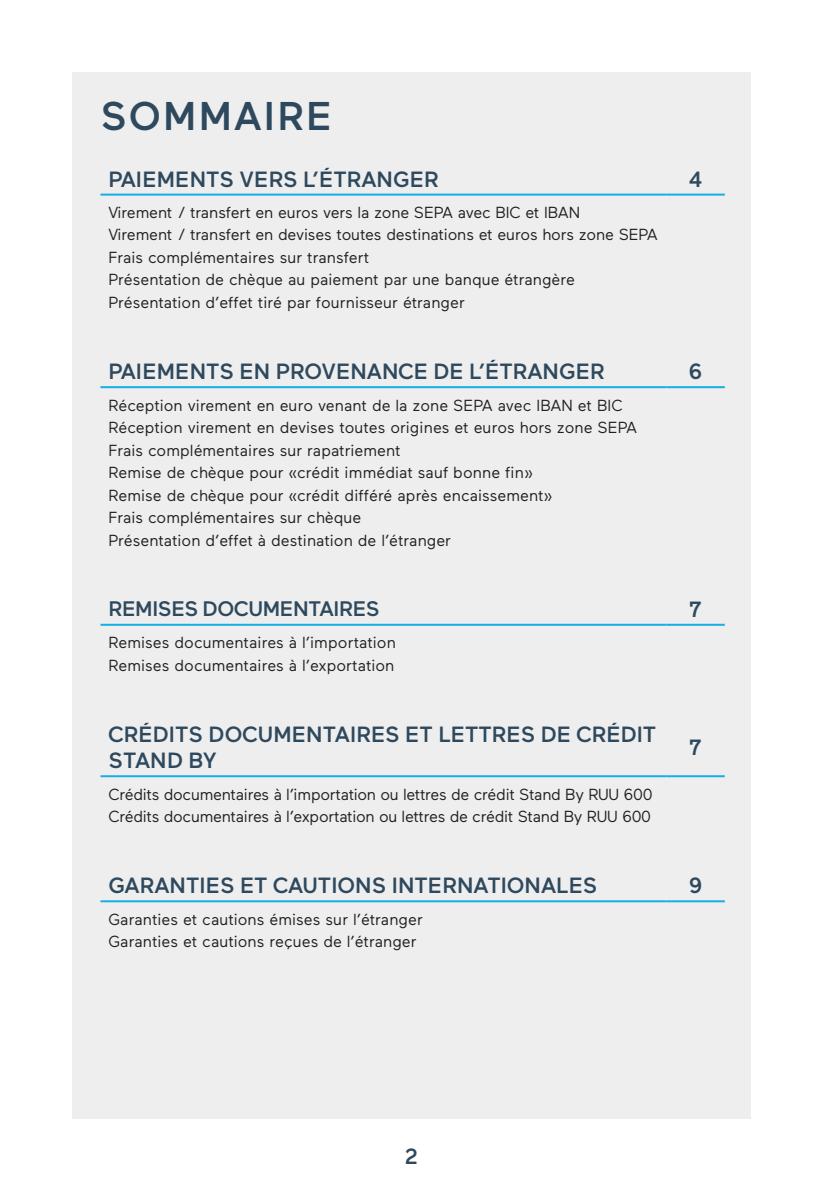
<style>
.page{position:relative;width:823px;height:1191px;background:#fff}
.page>*{position:absolute;margin:0;border:0;box-sizing:border-box;transform-origin:0 0}
.t1{font:500 40px "Maax";letter-spacing:.05em;color:#2e495d}
.t2{font:500 22px/26.4px "Maax";color:#2e495d}
.t3{font:500 21px "Maax";letter-spacing:-.02em;color:#2e495d}
.t4{font:16px "Maax";color:#231f20}
.t5{font:16px "Maax";letter-spacing:-.02em;color:#231f20}
</style>
<div class="page">
<div style="left:72px;top:72px;width:678px;height:1047px;background:#eeeeef"></div>
<hr style="left:100px;top:194px;width:566px;height:2px;background:#13afe6">
<hr style="left:666px;top:194px;width:58px;height:2px;background:#13afe6">
<hr style="left:100px;top:386px;width:566px;height:2px;background:#13afe6">
<hr style="left:666px;top:386px;width:58px;height:2px;background:#13afe6">
<hr style="left:100px;top:624px;width:566px;height:2px;background:#13afe6">
<hr style="left:666px;top:624px;width:58px;height:2px;background:#13afe6">
<hr style="left:100px;top:775px;width:566px;height:2px;background:#13afe6">
<hr style="left:666px;top:775px;width:58px;height:2px;background:#13afe6">
<hr style="left:100px;top:900px;width:566px;height:2px;background:#13afe6">
<hr style="left:666px;top:900px;width:58px;height:2px;background:#13afe6">
<p class="t1" style="left:100px;top:95px;width:233px">SOMMAIRE</p>
<p class="t2" style="left:108px;top:166px;width:331px">PAIEMENTS VERS L’ÉTRANGER</p>
<p class="t2" style="left:688px;top:166px;width:15px">4</p>
<p class="t4" style="left:108px;top:204px;width:473px">Virement / transfert en euros vers la zone SEPA avec BIC et IBAN</p>
<p class="t4" style="left:108px;top:226px;width:550px">Virement / transfert en devises toutes destinations et euros hors zone SEPA</p>
<p class="t4" style="left:108px;top:249px;width:262px">Frais complémentaires sur transfert</p>
<p class="t4" style="left:108px;top:271px;width:468px">Présentation de chèque au paiement par une banque étrangère</p>
<p class="t4" style="left:108px;top:294px;width:357px">Présentation d’effet tiré par fournisseur étranger</p>
<p class="t2" style="left:108px;top:358px;width:497px">PAIEMENTS EN PROVENANCE DE L’ÉTRANGER</p>
<p class="t2" style="left:688px;top:358px;width:15px">6</p>
<p class="t4" style="left:108px;top:396px;width:515px">Réception virement en euro venant de la zone SEPA avec IBAN et BIC</p>
<p class="t4" style="left:108px;top:419px;width:530px">Réception virement en devises toutes origines et euros hors zone SEPA</p>
<p class="t4" style="left:108px;top:441px;width:293px">Frais complémentaires sur rapatriement</p>
<p class="t4" style="left:108px;top:464px;width:425px">Remise de chèque pour «crédit immédiat sauf bonne fin»</p>
<p class="t4" style="left:108px;top:486px;width:445px">Remise de chèque pour «crédit différé après encaissement»</p>
<p class="t4" style="left:108px;top:509px;width:254px">Frais complémentaires sur chèque</p>
<p class="t4" style="left:108px;top:531px;width:344px">Présentation d’effet à destination de l’étranger</p>
<p class="t3" style="left:108px;top:597px;width:272px">REMISES DOCUMENTAIRES</p>
<p class="t2" style="left:689px;top:596px;width:14px">7</p>
<p class="t4" style="left:108px;top:634px;width:289px">Remises documentaires à l’importation</p>
<p class="t4" style="left:108px;top:656px;width:287px">Remises documentaires à l’exportation</p>
<p class="t2" style="left:108px;top:721px;width:549px">CRÉDITS DOCUMENTAIRES ET LETTRES DE CRÉDIT<br>STAND BY</p>
<p class="t5" style="left:108px;top:785px;width:545px">Crédits documentaires à l’importation ou lettres de crédit Stand By RUU 600</p>
<p class="t5" style="left:108px;top:808px;width:544px">Crédits documentaires à l’exportation ou lettres de crédit Stand By RUU 600</p>
<p class="t2" style="left:689px;top:734px;width:14px">7</p>
<p class="t2" style="left:108px;top:872px;width:490px">GARANTIES ET CAUTIONS INTERNATIONALES</p>
<p class="t2" style="left:688px;top:872px;width:15px">9</p>
<p class="t4" style="left:108px;top:910px;width:316px">Garanties et cautions émises sur l’étranger</p>
<p class="t4" style="left:108px;top:933px;width:309px">Garanties et cautions reçues de l’étranger</p>
<p class="t2" style="left:404px;top:1143px;width:15px">2</p>
</div>
